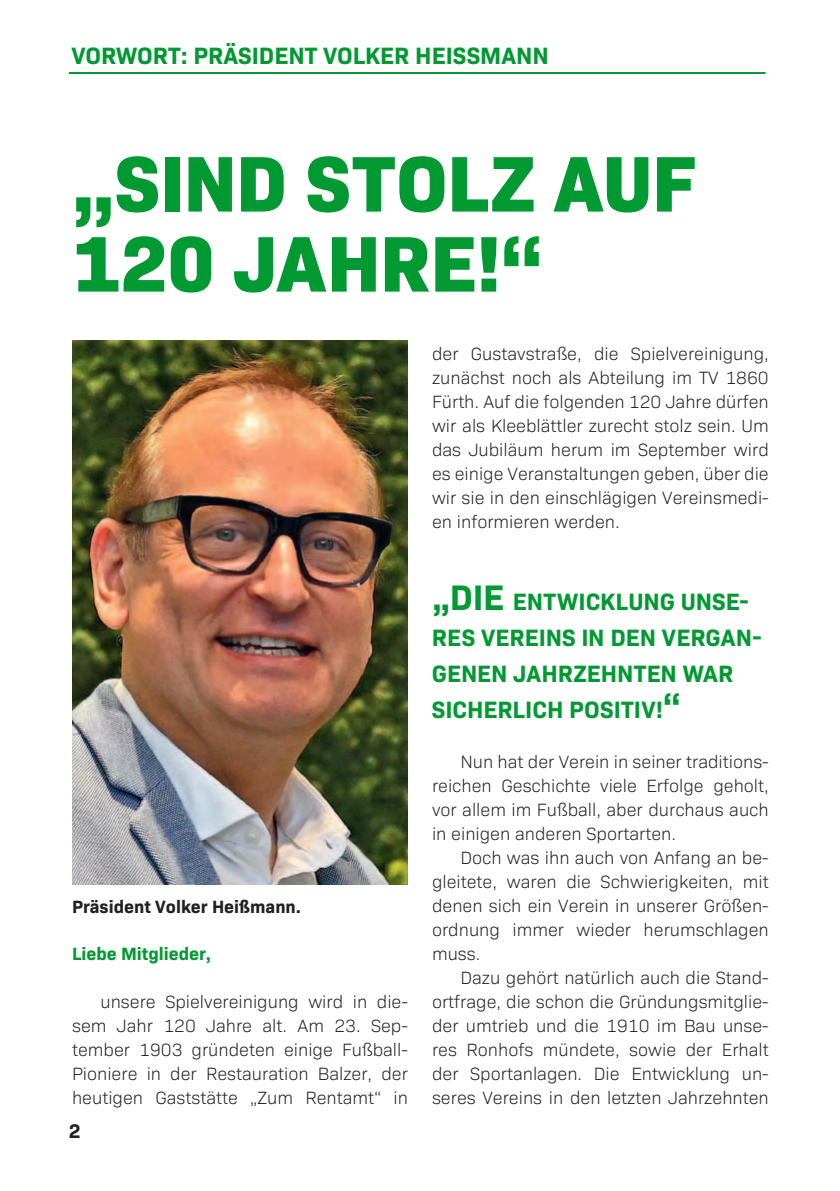
<style>
.page{position:relative;width:840px;height:1191px;background:#fff}
.page>*{position:absolute;margin:0;border:0;box-sizing:border-box;transform-origin:0 0}
.t1{font:800 80px/80px "Bio Sans";letter-spacing:-.01em;color:#009932}
.t2{font:700 24px/36px "Bio Sans";color:#009932}
.t3{font:700 20px "Bio Sans";color:#231f20}
.t4{font:300 18px/24px "Bio Sans";color:#231f20;text-align:justify}
.t5{font:700 18px "Bio Sans";color:#231f20}
.t6{font:700 18px "Bio Sans";color:#009932}
.s1{font-size:36px}
</style>
<div class="page">
<img style="left:72px;top:340px;width:336px;height:544px">
<hr style="left:69px;top:72px;width:696px;height:2px;background:#009932">
<h2 class="t2" style="left:72px;top:36px;width:460px">VORWORT: PRÄSIDENT VOLKER HEISSMANN</h2>
<h1 class="t1" style="left:72px;top:137px;width:625px">„SIND STOLZ AUF<br>120 JAHRE!“</h1>
<p class="t5" style="left:72px;top:893px;width:230px">PRÄSIDENT VOLKER HEIßMANN.</p>
<p class="t6" style="left:72px;top:940px;width:141px">LIEBE MITGLIEDER,</p>
<p class="t4" style="left:72px;top:988px;width:337px;text-indent:28px">unsere Spielvereinigung wird in die&shy;sem Jahr 120 Jahre alt. Am 23. Sep&shy;tember 1903 gründeten einige Fußball-Pioniere in der Restauration Balzer, der heutigen Gaststätte „Zum Rentamt“ in</p>
<p class="t3" style="left:69px;top:1116px;width:13px">2</p>
<p class="t4" style="left:432px;top:340px;width:338px">der Gustavstraße, die Spielvereinigung, zunächst noch als Abteilung im TV 1860<br>Fürth. Auf die folgenden 120 Jahre dürfen wir als Kleeblättler zurecht stolz sein. Um das Jubiläum herum im September wird es einige Veranstaltungen geben, über die wir sie in den einschlägigen Vereinsmedi&shy;en informieren werden.</p>
<h2 class="t2" style="left:431px;top:581px;width:331px"><span class="s1">„DIE</span> ENTWICKLUNG UNSE-<br>RES VEREINS IN DEN VERGAN-<br>GENEN JAHRZEHNTEN WAR<br>SICHERLICH POSITIV!<span class="s1">“</span></h2>
<p class="t4" style="left:432px;top:748px;width:338px;text-indent:28px">Nun hat der Verein in seiner traditions&shy;reichen Geschichte viele Erfolge geholt, vor allem im Fußball, aber durchaus auch in einigen anderen Sportarten.</p>
<p class="t4" style="left:432px;top:844px;width:338px;text-indent:28px">Doch was ihn auch von Anfang an be&shy;gleitete, waren die Schwierigkeiten, mit denen sich ein Verein in unserer Größen&shy;ordnung immer wieder herumschlagen muss.</p>
<p class="t4" style="left:432px;top:964px;width:338px;text-indent:28px">Dazu gehört natürlich auch die Stand&shy;ortfrage, die schon die Gründungsmitglie&shy;der umtrieb und die 1910 im Bau unse&shy;res Ronhofs mündete, sowie der Erhalt der Sportanlagen. Die Entwicklung un&shy;seres Vereins in den letzten Jahrzehnten</p>
</div>
